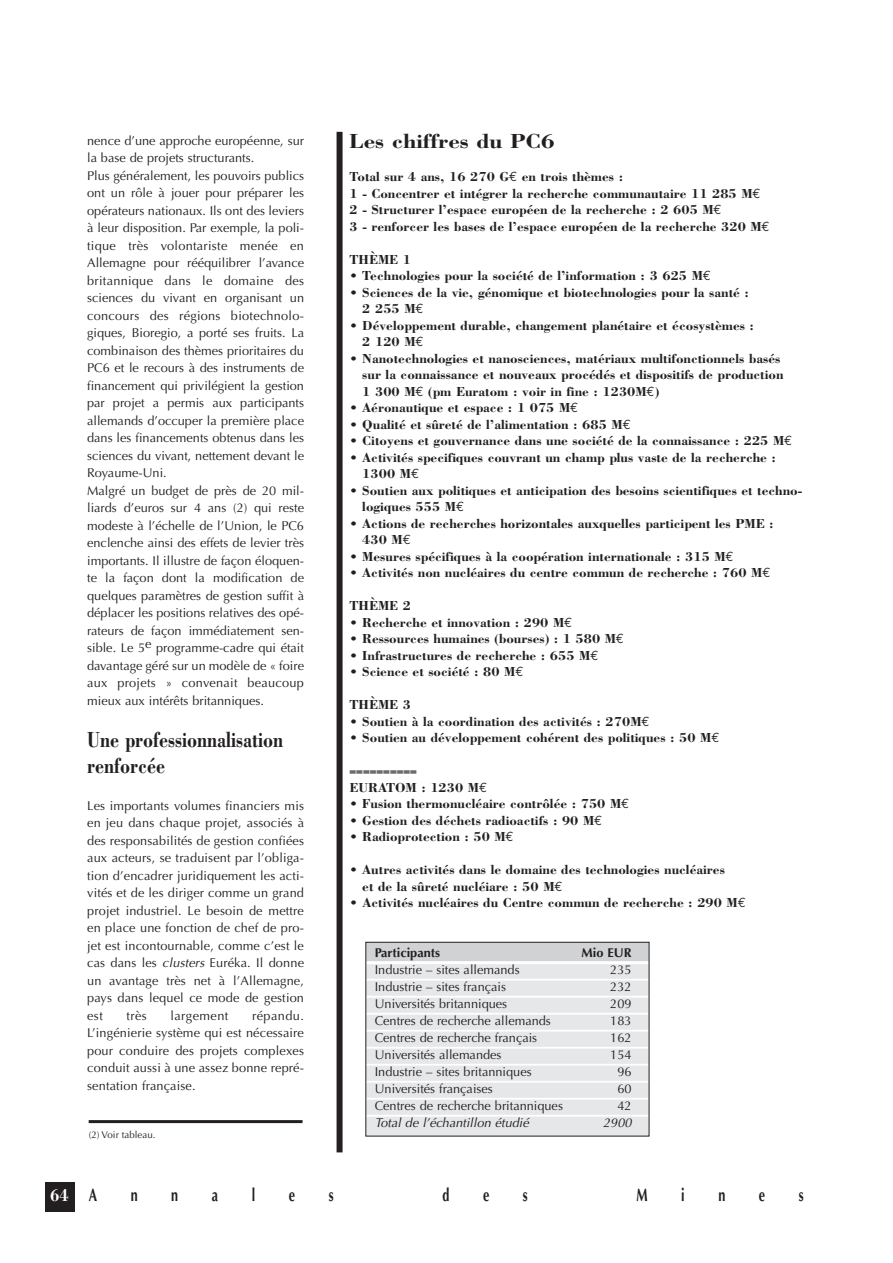
<style>
.page{position:relative;width:893px;height:1263px;background:#fff}
.page>*{position:absolute;margin:0;border:0;box-sizing:border-box;transform-origin:0 0}
.t1{font:700 22.5px/25.5px "Bodoni";color:#231f20;scale:.8 1}
.t2{font:700 21px "Bodoni";color:#231f20;scale:1.1 1}
.t3{font:700 18px "Optima";color:#231f20;scale:.7 1}
.t4{font:700 18px "Bodoni";color:#fff;scale:.85 1}
.t5{font:700 13.5px/16.5px "Bodoni";color:#231f20}
.t6{font:12.75px/17.5px "Optima";color:#231f20;text-align:justify}
.t7{font:italic 12.75px "Optima";color:#231f20}
.t8{font:700 12.75px "Optima";color:#231f20}
.t9{font:12.75px "Optima";letter-spacing:.035em;color:#231f20}
.t10{font:9.75px "Optima";color:#231f20}
.s1{font-style:italic}
.s2{font-family:"Euro Mono";font-weight:400}
.s3{font-family:"Optima";color:#231f20}
</style>
<div class="page">
<div style="left:45px;top:1182px;width:29px;height:30px;background:#231f20"></div>
<div style="left:337px;top:132px;width:6px;height:1020px;background:#231f20"></div>
<div style="left:366px;top:943px;width:283px;height:193px;background:#e6e7e9"></div>
<div style="left:366px;top:943px;width:283px;height:21px;background:#d1d2d4"></div>
<hr style="left:366px;top:961px;width:283px;height:3px;background:#fff">
<hr style="left:366px;top:979px;width:283px;height:1px;background:#fff">
<hr style="left:366px;top:996px;width:283px;height:1px;background:#fff">
<hr style="left:366px;top:1013px;width:283px;height:1px;background:#fff">
<hr style="left:366px;top:1030px;width:283px;height:1px;background:#fff">
<hr style="left:366px;top:1047px;width:283px;height:1px;background:#fff">
<hr style="left:366px;top:1064px;width:283px;height:1px;background:#fff">
<hr style="left:366px;top:1081px;width:283px;height:1px;background:#fff">
<hr style="left:366px;top:1098px;width:283px;height:1px;background:#fff">
<hr style="left:366px;top:1115px;width:283px;height:1px;background:#fff">
<hr style="left:89px;top:1120px;width:214px;height:3px;background:#231f20">
<p class="t6" style="left:87px;top:133px;width:218px;text-align:left">nence d’une approche européenne, sur la base de projets structurants.<br>Plus généralement, les pouvoirs publics ont un rôle à jouer pour préparer les opérateurs nationaux. Ils ont des leviers à leur disposition. Par exemple, la poli&shy;tique très volontariste menée en Allemagne pour rééquilibrer l’avance britannique dans le domaine des sciences du vivant en organisant un concours des régions biotechnolo&shy;giques, Bioregio, a porté ses fruits. La combinaison des thèmes prioritaires du PC6 et le recours à des instruments de financement qui privilégient la gestion par projet a permis aux participants allemands d’occuper la première place dans les financements obtenus dans les sciences du vivant, nettement devant le Royaume-Uni.<br>Malgré un budget de près de 20 mil&shy;liards d’euros sur 4 ans (2) qui reste modeste à l’échelle de l’Union, le PC6 enclenche ainsi des effets de levier très importants. Il illustre de façon éloquen&shy;te la façon dont la modification de quelques paramètres de gestion suffit à déplacer les positions relatives des opé&shy;rateurs de façon immédiatement sen&shy;sible. Le 5e programme-cadre qui était davantage géré sur un modèle de « foire aux projets » convenait beaucoup mieux aux intérêts britanniques.</p>
<h1 class="t1" style="left:87px;top:727px;width:247px">Une professionnalisation renforcée</h1>
<p class="t6" style="left:87px;top:798px;width:218px">Les importants volumes financiers mis en jeu dans chaque projet, associés à des responsabilités de gestion confiées aux acteurs, se traduisent par l’obliga&shy;tion d’encadrer juridiquement les acti&shy;vités et de les diriger comme un grand projet industriel. Le besoin de mettre en place une fonction de chef de pro&shy;jet est incontournable, comme c’est le cas dans les <span class="s1">clusters</span> Euréka. Il donne un avantage très net à l’Allemagne, pays dans lequel ce mode de gestion est</p>
<p class="t6" style="left:87px;top:1008px;width:218px;text-indent:165px">répandu.<br>L’ingénierie système qui est nécessaire pour conduire des projets complexes conduit aussi à une assez bonne repré&shy;sentation française.</p>
<p class="t6" style="left:127px;top:1008px;width:22px">très</p>
<p class="t9" style="left:171px;top:1010px;width:59px">largement</p>
<p class="t10" style="left:89px;top:1131px;width:68px">(2) Voir tableau.</p>
<h2 class="t2" style="left:350px;top:128px;width:188px">Les chiffres du PC6</h2>
<p class="t5" style="left:350px;top:168px;width:422px">Total sur 4 ans, 16 270 G<span class="s2">€</span> en trois thèmes :<br>1 - Concentrer et intégrer la recherche communautaire 11 285 M<span class="s2">€ </span>2 - Structurer l’espace européen de la recherche : 2 605 M<span class="s2">€<br></span>3 - renforcer les bases de l’espace européen de la recherche 320 M<span class="s2">€</span></p>
<p class="t5" style="left:350px;top:251px;width:63px">THÈME 1</p>
<p class="t5" style="left:350px;top:267px;width:363px">• Technologies pour la société de l’information : 3 625 M<span class="s2">€</span></p>
<p class="t5" style="left:362px;top:284px;width:388px;text-indent:-13px">• Sciences de la vie, génomique et biotechnologies pour la santé :<br>2 255 M<span class="s2">€</span></p>
<p class="t5" style="left:362px;top:317px;width:393px;text-indent:-13px">• Développement durable, changement planétaire et écosystèmes :<br>2 120 M<span class="s2">€</span></p>
<p class="t5" style="left:362px;top:350px;width:423px;text-indent:-13px">• Nanotechnologies et nanosciences, matériaux multifonctionnels basés sur la connaissance et nouveaux procédés et dispositifs de production<br>1 300 M<span class="s2">€</span> (pm Euratom : voir in fine : 1230M<span class="s2">€</span>)</p>
<p class="t5" style="left:350px;top:399px;width:230px">• Aéronautique et espace : 1 075 M<span class="s2">€</span></p>
<p class="t5" style="left:350px;top:416px;width:283px">• Qualité et sûreté de l’alimentation : 685 M<span class="s2">€</span></p>
<p class="t5" style="left:350px;top:432px;width:444px">• Citoyens et gouvernance dans une société de la connaissance : 225 M<span class="s2">€</span></p>
<p class="t5" style="left:362px;top:449px;width:415px;text-indent:-13px">• Activités specifiques couvrant un champ plus vaste de la recherche :<br>1300 M<span class="s2">€</span></p>
<p class="t5" style="left:362px;top:482px;width:441px;text-indent:-13px">• Soutien aux politiques et anticipation des besoins scientifiques et techno&shy;logiques 555 M<span class="s2">€</span></p>
<p class="t5" style="left:362px;top:515px;width:413px;text-indent:-13px">• Actions de recherches horizontales auxquelles participent les PME :<br>430 M<span class="s2">€</span></p>
<p class="t5" style="left:350px;top:548px;width:386px">• Mesures spécifiques à la coopération internationale : 315 M<span class="s2">€</span></p>
<p class="t5" style="left:350px;top:564px;width:422px">• Activités non nucléaires du centre commun de recherche : 760 M<span class="s2">€</span></p>
<p class="t5" style="left:350px;top:597px;width:63px">THÈME 2</p>
<p class="t5" style="left:350px;top:614px;width:224px">• Recherche et innovation : 290 M<span class="s2">€</span></p>
<p class="t5" style="left:350px;top:630px;width:276px">• Ressources humaines (bourses) : 1 580 M<span class="s2">€</span></p>
<p class="t5" style="left:350px;top:647px;width:250px">• Infrastructures de recherche : 655 M<span class="s2">€</span></p>
<p class="t5" style="left:350px;top:663px;width:175px">• Science et société : 80 M<span class="s2">€</span></p>
<p class="t5" style="left:350px;top:696px;width:63px">THÈME 3</p>
<p class="t5" style="left:350px;top:713px;width:302px">• Soutien à la coordination des activités : 270M<span class="s2">€</span></p>
<p class="t5" style="left:350px;top:729px;width:371px">• Soutien au développement cohérent des politiques : 50 M<span class="s2">€</span></p>
<p class="t5" style="left:350px;top:762px;width:139px">==========<br>EURATOM : 1230 M<span class="s2">€</span></p>
<p class="t5" style="left:350px;top:795px;width:281px">• Fusion thermonucléaire contrôlée : 750 M<span class="s2">€</span></p>
<p class="t5" style="left:350px;top:812px;width:254px">• Gestion des déchets radioactifs : 90 M<span class="s2">€</span></p>
<p class="t5" style="left:350px;top:828px;width:166px">• Radioprotection : 50 M<span class="s2">€</span></p>
<p class="t5" style="left:362px;top:861px;width:364px;text-indent:-13px">• Autres activités dans le domaine des technologies nucléaires et de la sûreté nucléiare : 50 M<span class="s2">€</span></p>
<p class="t5" style="left:350px;top:894px;width:398px">• Activités nucléaires du Centre commun de recherche : 290 M<span class="s2">€</span></p>
<p class="t8" style="left:375px;top:948px;width:67px">Participants</p>
<p class="t8" style="left:582px;top:948px;width:51px">Mio EUR</p>
<p class="t6" style="left:375px;top:962px;width:146px">Industrie – sites allemands</p>
<p class="t6" style="left:610px;top:962px;width:23px">235</p>
<p class="t6" style="left:375px;top:979px;width:133px">Industrie – sites français</p>
<p class="t6" style="left:610px;top:979px;width:23px">232</p>
<p class="t6" style="left:375px;top:996px;width:134px">Universités britanniques</p>
<p class="t6" style="left:610px;top:996px;width:23px">209</p>
<p class="t6" style="left:375px;top:1013px;width:178px">Centres de recherche allemands</p>
<p class="t6" style="left:610px;top:1013px;width:23px">183</p>
<p class="t6" style="left:375px;top:1030px;width:164px">Centres de recherche français</p>
<p class="t6" style="left:610px;top:1030px;width:23px">162</p>
<p class="t6" style="left:375px;top:1047px;width:128px">Universités allemandes</p>
<p class="t6" style="left:610px;top:1047px;width:23px">154</p>
<p class="t6" style="left:375px;top:1064px;width:158px">Industrie – sites britanniques</p>
<p class="t6" style="left:617px;top:1064px;width:16px">96</p>
<p class="t6" style="left:375px;top:1081px;width:120px">Universités françaises</p>
<p class="t6" style="left:617px;top:1081px;width:16px">60</p>
<p class="t6" style="left:375px;top:1098px;width:190px">Centres de recherche britanniques</p>
<p class="t6" style="left:617px;top:1098px;width:16px">42</p>
<p class="t7" style="left:375px;top:1118px;width:156px">Total de l’échantillon étudié</p>
<p class="t7" style="left:603px;top:1118px;width:30px">2900</p>
<h3 class="t4" style="left:50px;top:1184px;width:57px">64 <span class="s3">A</span></h3>
<h3 class="t3" style="left:131px;top:1188px;width:12px">n</h3>
<h3 class="t3" style="left:171px;top:1188px;width:12px">n</h3>
<h3 class="t3" style="left:212px;top:1188px;width:11px">a</h3>
<h3 class="t3" style="left:252px;top:1188px;width:7px">l</h3>
<h3 class="t3" style="left:289px;top:1188px;width:10px">e</h3>
<h3 class="t3" style="left:329px;top:1188px;width:9px">s</h3>
<h3 class="t3" style="left:442px;top:1188px;width:12px">d</h3>
<h3 class="t3" style="left:483px;top:1188px;width:10px">e</h3>
<h3 class="t3" style="left:523px;top:1188px;width:9px">s</h3>
<h3 class="t3" style="left:636px;top:1188px;width:18px">M</h3>
<h3 class="t3" style="left:681px;top:1188px;width:7px">i</h3>
<h3 class="t3" style="left:718px;top:1188px;width:12px">n</h3>
<h3 class="t3" style="left:759px;top:1188px;width:10px">e</h3>
<h3 class="t3" style="left:799px;top:1188px;width:9px">s</h3>
</div>
